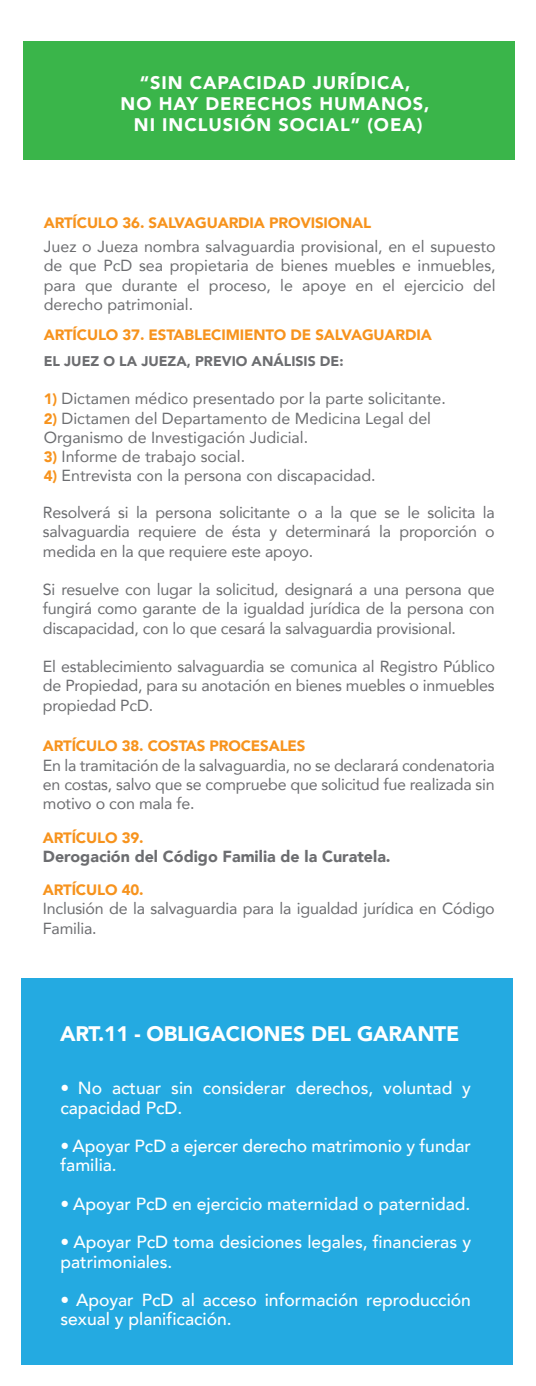
<style>
.page{position:relative;width:536px;height:1386px;background:#fff}
.page>*{position:absolute;margin:0;border:0;box-sizing:border-box;transform-origin:0 0}
.t1{font:900 21px "Avenir";letter-spacing:-.01em;color:#fff}
.t2{font:900 18.2px/21.2px "Avenir";letter-spacing:.05em;color:#fff;text-align:center}
.t3{font:500 17.5px/19.2px "Avenir";color:#fff}
.t4{font:16.1px/19.2px "Avenir";letter-spacing:-.015em;color:#6c6d70;text-align:justify}
.t5{font:900 16.1px "Avenir";color:#6c6d70}
.t6{font:900 15.05px "Avenir";letter-spacing:-.01em;color:#f7931d}
.t7{font:900 14px "Avenir";color:#6c6d70}
.s1{font-weight:900;font-size:15.05px;color:#f7931d}
</style>
<div class="page">
<div style="left:23px;top:41px;width:491px;height:119px;background:#3ab54a"></div>
<div style="left:21px;top:978px;width:491px;height:387px;background:#24aae1"></div>
<p class="t2" style="left:121px;top:72px;width:310px">“SIN CAPACIDAD JURÍDICA,<br>NO HAY DERECHOS HUMANOS,<br>NI INCLUSIÓN SOCIAL” (OEA)</p>
<p class="t6" style="left:44px;top:210px;width:329px">ARTÍCULO 36. SALVAGUARDIA PROVISIONAL</p>
<p class="t4" style="left:44px;top:237px;width:453px">Juez o Jueza nombra salvaguardia provisional, en el supuesto de que PcD sea propietaria de bienes muebles e inmuebles, para que durante el proceso, le apoye en el ejercicio del derecho patrimonial.</p>
<p class="t6" style="left:44px;top:322px;width:389px">ARTÍCULO 37. ESTABLECIMIENTO DE SALVAGUARDIA</p>
<p class="t7" style="left:44px;top:349px;width:301px">EL JUEZ O LA JUEZA, PREVIO ANÁLISIS DE:</p>
<p class="t4" style="left:44px;top:389px;width:403px"><span class="s1">1)</span> Dictamen médico presentado por la parte solicitante.</p>
<p class="t4" style="left:44px;top:408px;width:389px"><span class="s1">2)</span> Dictamen del Departamento de Medicina Legal del<br>Organismo de Investigación Judicial.</p>
<p class="t4" style="left:44px;top:446px;width:203px"><span class="s1">3)</span> Informe de trabajo social.</p>
<p class="t4" style="left:44px;top:466px;width:333px"><span class="s1">4)</span> Entrevista con la persona con discapacidad.</p>
<p class="t4" style="left:43px;top:503px;width:453px">Resolverá si la persona solicitante o a la que se le solicita la salvaguardia requiere de ésta y determinará la proporción o medida en la que requiere este apoyo.</p>
<p class="t4" style="left:43px;top:579px;width:453px">Si resuelve con lugar la solicitud, designará a una persona que fungirá como garante de la igualdad jurídica de la persona con discapacidad, con lo que cesará la salvaguardia provisional.</p>
<p class="t4" style="left:43px;top:656px;width:453px">El establecimiento salvaguardia se comunica al Registro Público de Propiedad, para su anotación en bienes muebles o inmuebles propiedad PcD.</p>
<p class="t6" style="left:43px;top:732px;width:264px">ARTÍCULO 38. COSTAS PROCESALES</p>
<p class="t4" style="left:43px;top:755px;width:453px">En la tramitación de la salvaguardia, no se declarará condenatoria en costas, salvo que se compruebe que solicitud fue realizada sin motivo o con mala fe.</p>
<p class="t6" style="left:43px;top:824px;width:102px">ARTÍCULO 39.</p>
<p class="t5" style="left:43px;top:842px;width:349px">Derogación del Código Familia de la Curatela.</p>
<p class="t6" style="left:43px;top:877px;width:102px">ARTÍCULO 40.</p>
<p class="t4" style="left:43px;top:899px;width:453px">Inclusión de la salvaguardia para la igualdad jurídica en Código<br>Familia.</p>
<h1 class="t1" style="left:60px;top:1016px;width:400px">ART.11 - OBLIGACIONES DEL GARANTE</h1>
<p class="t3" style="left:60px;top:1078px;width:412px">• No actuar sin considerar derechos, voluntad y capacidad PcD.</p>
<p class="t3" style="left:60px;top:1136px;width:412px">• Apoyar PcD a ejercer derecho matrimonio y fundar familia.</p>
<p class="t3" style="left:60px;top:1193px;width:411px">• Apoyar PcD en ejercicio maternidad o paternidad.</p>
<p class="t3" style="left:60px;top:1232px;width:412px">• Apoyar PcD toma desiciones legales, financieras y patrimoniales.</p>
<p class="t3" style="left:60px;top:1290px;width:412px">• Apoyar PcD al acceso información reproducción sexual y planificación.</p>
</div>
